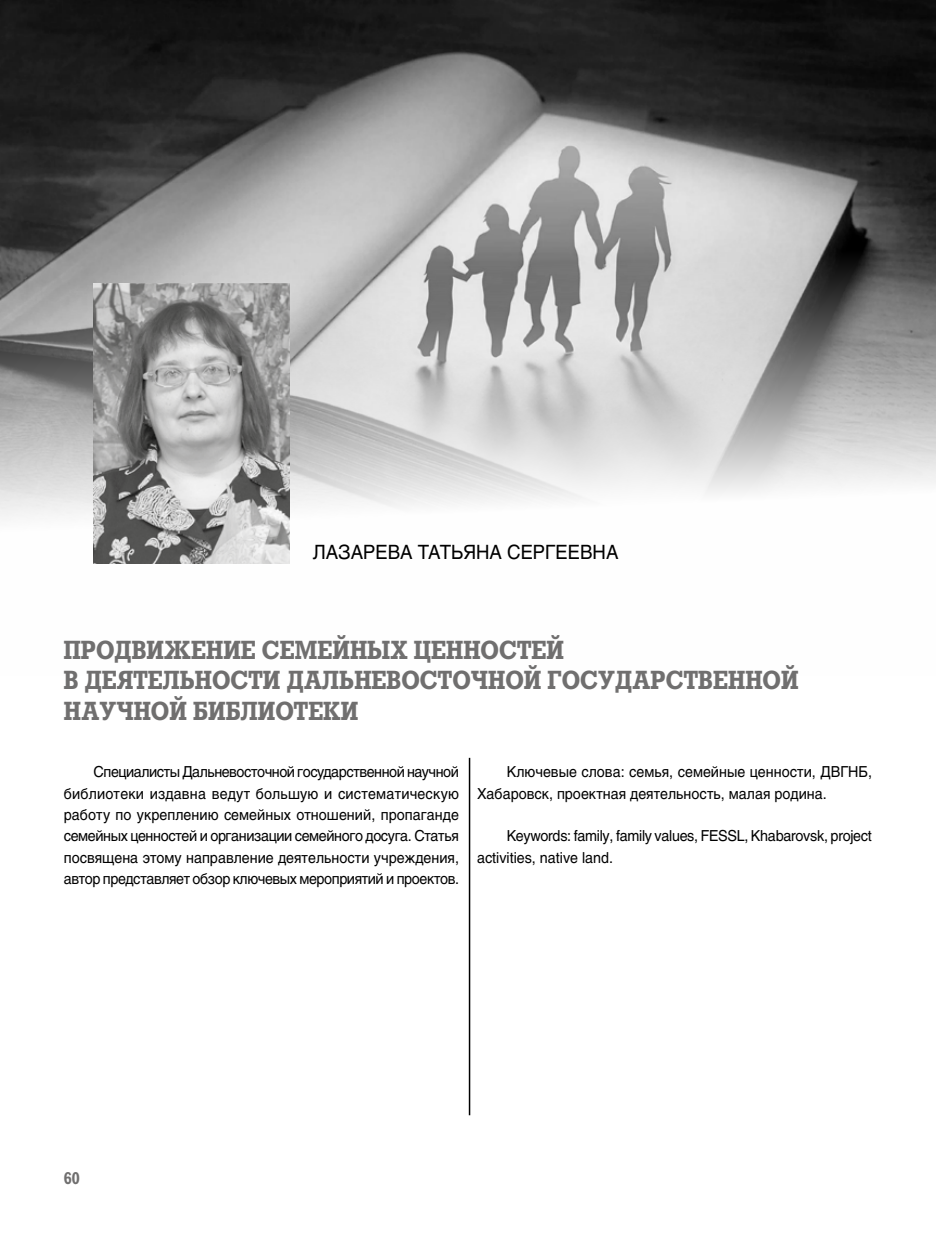
<style>
.page{position:relative;width:936px;height:1234px;background:#fff}
.page>*{position:absolute;margin:0;border:0;box-sizing:border-box;transform-origin:0 0}
.t1{font:700 25.5px/30.6px "Rodeo C";color:#706f6f;scale:.9 1}
.t2{font:19.5px "Helios C";color:#000;scale:.95 1}
.t3{font:700 16.5px "Rodeo C";color:#706f6f;scale:.9 1}
.t4{font:15px/21.3px "Helios C";color:#000;text-align:justify;scale:.95 1}
.t5{font:15px/21.3px "Helios C";letter-spacing:-.02em;color:#000;scale:.95 1}
</style>
<div class="page">
<img style="left:0;top:0;width:935px;height:564px">
<img style="left:94px;top:283px;width:195px;height:280px">
<hr style="left:469px;top:757px;width:1px;height:357px;background:#000">
<h2 class="t2" style="left:313px;top:540px;width:323px">ЛАЗАРЕВА ТАТЬЯНА СЕРГЕЕВНА</h2>
<h1 class="t1" style="left:64px;top:634px;width:818px">ПРОДВИЖЕНИЕ СЕМЕЙНЫХ ЦЕННОСТЕЙ<br>В ДЕЯТЕЛЬНОСТИ ДАЛЬНЕВОСТОЧНОЙ ГОСУДАРСТВЕННОЙ<br>НАУЧНОЙ БИБЛИОТЕКИ</h1>
<p class="t4" style="left:64px;top:761px;width:417px;text-indent:30px">Специалисты Дальневосточной государственной научной библиотеки издавна ведут большую и систематическую работу по укреплению семейных отношений, пропаганде семейных ценностей и организации семейного досуга. Статья посвящена этому направление деятельности учреждения, автор представляет обзор ключевых мероприятий и проектов.</p>
<p class="t4" style="left:477px;top:761px;width:417px;text-indent:30px">Ключевые слова: семья, семейные ценности, ДВГНБ,<br>Хабаровск, проектная деятельность, малая родина.</p>
<p class="t5" style="left:477px;top:825px;width:417px;text-indent:30px">Keywords: family, family values, FESSL, Khabarovsk, project activities, native land.</p>
<p class="t3" style="left:64px;top:1167px;width:19px">60</p>
</div>
